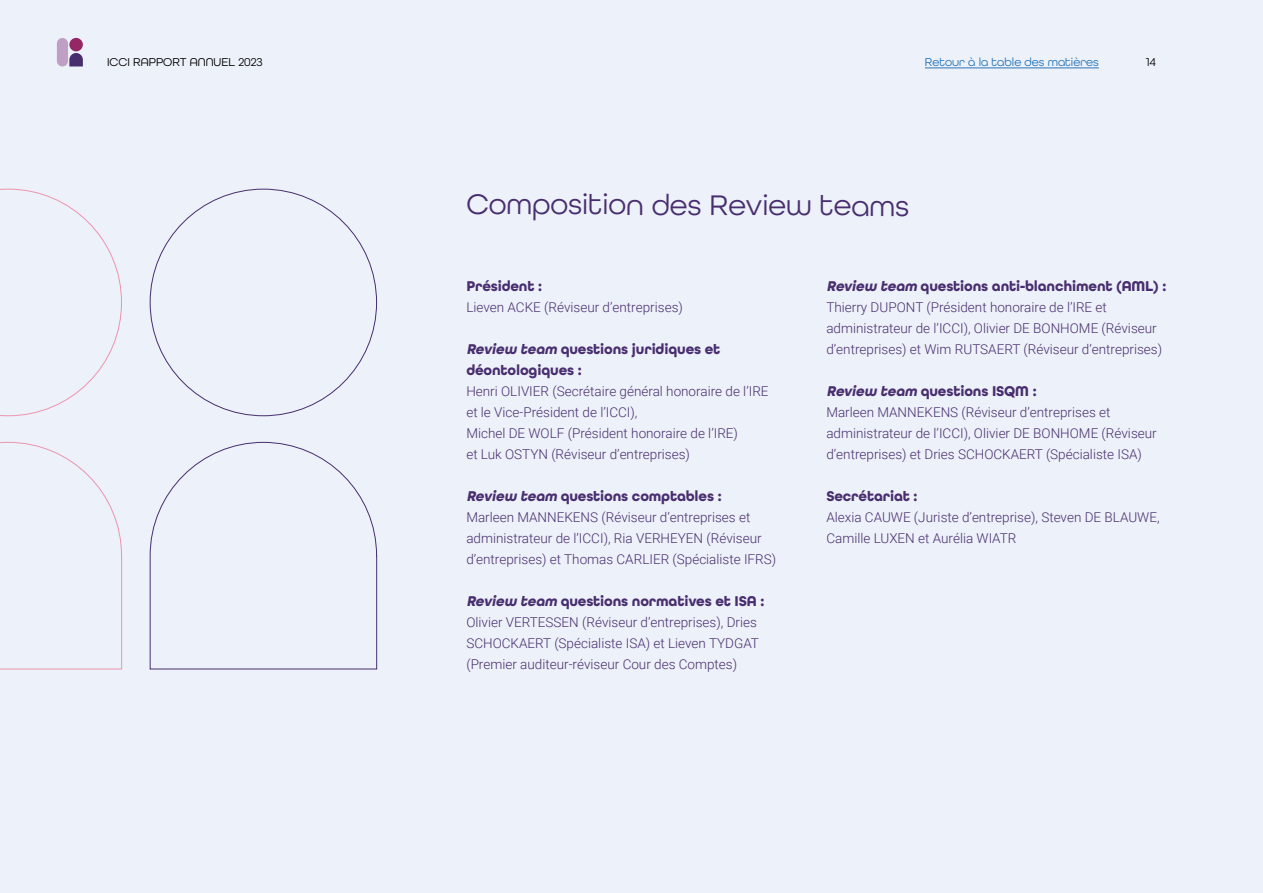
<style>
.page{position:relative;width:1263px;height:893px;background:#edf1f9}
.page>*{position:absolute;margin:0;border:0;box-sizing:border-box;transform-origin:0 0}
.t1{font:30px "All Round Gothic";letter-spacing:-.005em;color:#482e6f}
.t2{font:700 15px/21px "All Round Gothic";letter-spacing:-.01em;color:#482e6f}
.t3{font:300 13.5px/21px "Roboto";color:#482e6f}
.t4{font:12px "All Round Gothic";color:#1d71b8}
.t5{font:12px "All Round Gothic";color:#000}
.s1{font-style:italic}
</style>
<div class="page">
<svg style="left:149px;top:188px;width:228px;height:482px"></svg>
<svg style="left:0;top:188px;width:122px;height:482px"></svg>
<div style="left:57px;top:38px;width:11px;height:28px;background:#bf9fc3;border-radius:6px"></div>
<div style="left:69px;top:38px;width:14px;height:13px;background:#932865;border-radius:50%"></div>
<svg style="left:69px;top:53px;width:14px;height:13px"></svg>
<hr style="left:925px;top:68px;width:174px;height:1px;background:#2e74b5">
<p class="t5" style="left:107px;top:55px;width:157px">ICCI RAPPORT ANNUEL 2023</p>
<p class="t4" style="left:925px;top:55px;width:175px">Retour à la table des matières</p>
<p class="t5" style="left:1146px;top:55px;width:12px">14</p>
<h1 class="t1" style="left:466px;top:187px;width:445px">Composition des Review teams</h1>
<p class="t2" style="left:466px;top:275px;width:77px">Président :</p>
<p class="t3" style="left:466px;top:296px;width:218px">Lieven ACKE (Réviseur d’entreprises)</p>
<p class="t2" style="left:466px;top:338px;width:256px"><span class="s1">Review team</span> questions juridiques et déontologiques :</p>
<p class="t3" style="left:466px;top:380px;width:304px">Henri OLIVIER (Secrétaire général honoraire de l’IRE et le Vice-Président de l’ICCI),<br>Michel DE WOLF (Président honoraire de l’IRE)<br>et Luk OSTYN (Réviseur d’entreprises)</p>
<p class="t2" style="left:466px;top:485px;width:257px"><span class="s1">Review team</span> questions comptables :</p>
<p class="t3" style="left:466px;top:506px;width:311px">Marleen MANNEKENS (Réviseur d’entreprises et administrateur de l’ICCI), Ria VERHEYEN (Réviseur d’entreprises) et Thomas CARLIER (Spécialiste IFRS)</p>
<p class="t2" style="left:466px;top:590px;width:299px"><span class="s1">Review team</span> questions normatives et ISA :</p>
<p class="t3" style="left:466px;top:611px;width:294px">Olivier VERTESSEN (Réviseur d’entreprises), Dries<br>SCHOCKAERT (Spécialiste ISA) et Lieven TYDGAT (Premier auditeur-réviseur Cour des Comptes)</p>
<p class="t2" style="left:826px;top:275px;width:342px"><span class="s1">Review team</span> questions anti-blanchiment (AML) :</p>
<p class="t3" style="left:826px;top:296px;width:337px">Thierry DUPONT (Président honoraire de l’IRE et administrateur de l’ICCI), Olivier DE BONHOME (Réviseur d’entreprises) et Wim RUTSAERT (Réviseur d’entreprises)</p>
<p class="t2" style="left:826px;top:380px;width:212px"><span class="s1">Review team</span> questions ISQM :</p>
<p class="t3" style="left:826px;top:401px;width:332px">Marleen MANNEKENS (Réviseur d’entreprises et administrateur de l’ICCI), Olivier DE BONHOME (Réviseur d’entreprises) et Dries SCHOCKAERT (Spécialiste ISA)</p>
<p class="t2" style="left:826px;top:485px;width:93px">Secrétariat :</p>
<p class="t3" style="left:826px;top:506px;width:335px">Alexia CAUWE (Juriste d’entreprise), Steven DE BLAUWE,<br>Camille LUXEN et Aurélia WIATR</p>
</div>
